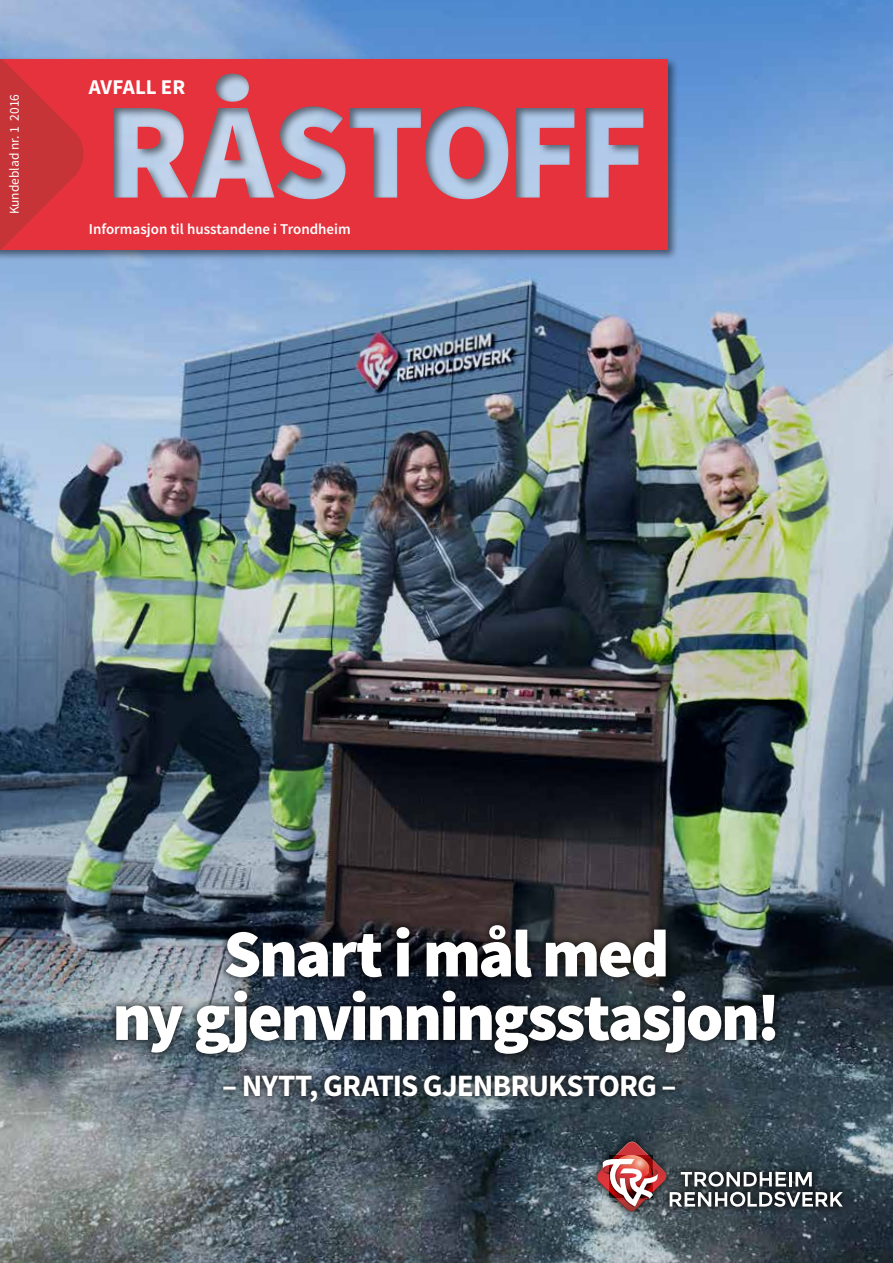
<style>
.page{position:relative;width:893px;height:1263px;background:#fff}
.page>*{position:absolute;margin:0;border:0;box-sizing:border-box;transform-origin:0 0}
.t1{font:900 67.2px/63.4px "Source Sans Pro";letter-spacing:-.04em;color:#fff;text-align:center}
.t2{font:700 31.2px "Source Sans Pro";letter-spacing:-.03em;color:#fff}
.t3{font:700 21px "Source Sans Pro";letter-spacing:-.005em;color:#fff}
.t4{font:600 15px "Source Sans Pro";color:#fff}
.t5{font:13.5px "Source Sans Pro";color:#fff}
</style>
<div class="page">
<img style="left:0;top:0;width:893px;height:1263px">
<div style="left:0;top:56px;width:679px;height:205px;background:#000;opacity:.5"></div>
<svg style="left:87px;top:60px;width:581px;height:190px;background:#d45463"></svg>
<svg style="left:0;top:60px;width:87px;height:190px;background:#d4333a"></svg>
<div style="left:588px;top:1133px;width:263px;height:87px;background:#000;opacity:.75"></div>
<svg style="left:596px;top:1141px;width:247px;height:71px;background:#655f64"></svg>
<div style="left:107px;top:916px;width:677px;height:147px;background:#000;opacity:.75"></div>
<div style="left:216px;top:1067px;width:466px;height:42px;background:#000;opacity:.75"></div>
<p class="t5" style="left:6px;top:214px;width:122px;rotate:-90deg">Kundeblad nr. 1 2016</p>
<h3 class="t3" style="left:89px;top:74px;width:98px">AVFALL ER</h3>
<p class="t4" style="left:89px;top:219px;width:263px">Informasjon til husstandene i Trondheim</p>
<h1 class="t1" style="left:112px;top:925px;width:670px">Snart i mål med<br>ny gjenvinningsstasjon!</h1>
<h2 class="t2" style="left:222px;top:1066px;width:456px">– NYTT, GRATIS GJENBRUKSTORG –</h2>
</div>
